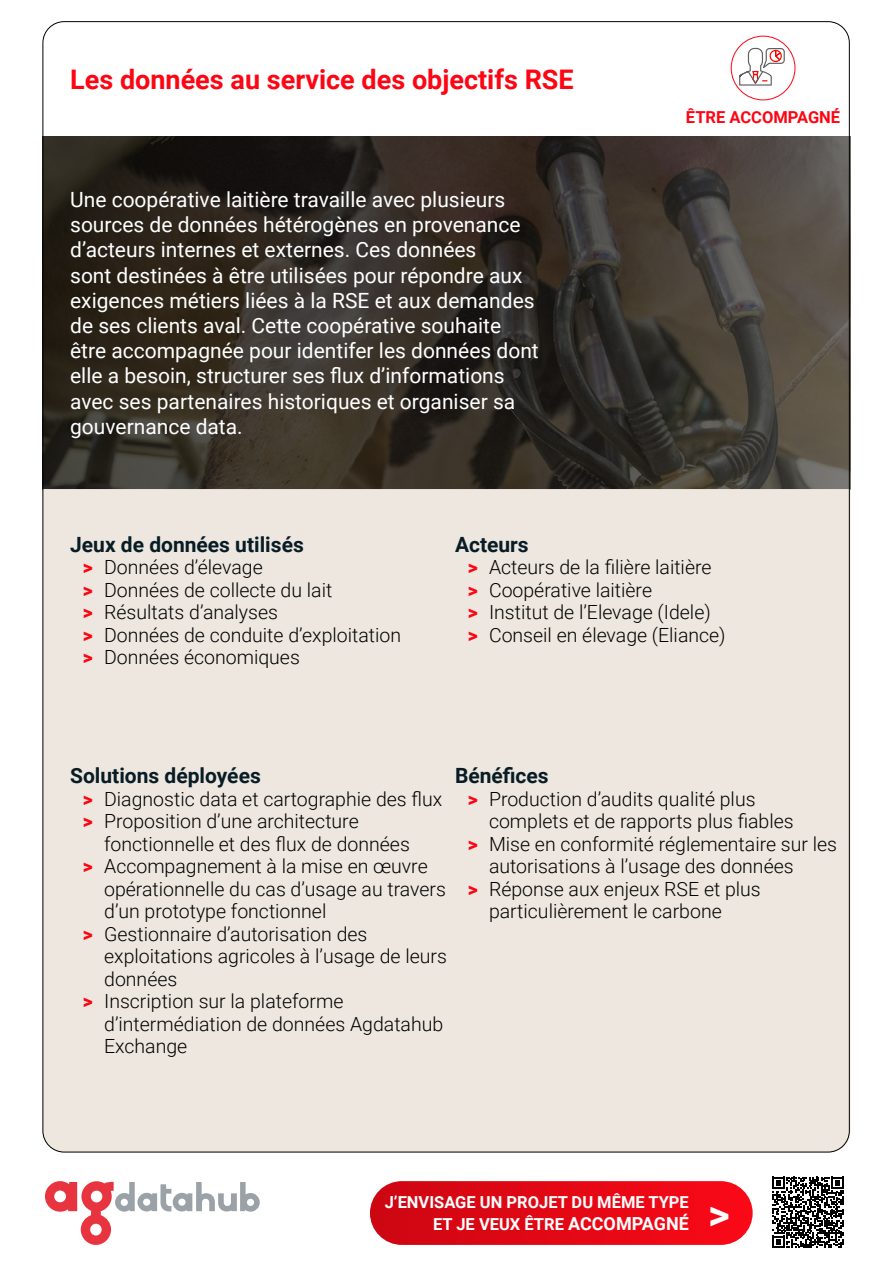
<style>
.page{position:relative;width:893px;height:1263px;background:#fff}
.page>*{position:absolute;margin:0;border:0;box-sizing:border-box;transform-origin:0 0}
.t1{font:700 42px "Roboto";color:#fff}
.t2{font:700 27px "Roboto";color:#fd0513}
.t3{font:21px/25.2px "Roboto";color:#fff}
.t4{font:700 21px "Roboto";color:#081c25}
.t5{font:300 19.5px/22.5px "Roboto";color:#010000}
.t6{font:700 16.5px/22.5px "Roboto";color:#fff;text-align:right}
.t7{font:700 16.5px "Roboto";color:#fd0513}
.s1{font-weight:900;color:#fd0513}
.s2{font-size:18px}
</style>
<div class="page">
<img style="left:45px;top:136px;width:803px;height:353px">
<div style="left:43px;top:489px;width:807px;height:663px;background:#ede7df"></div>
<svg style="left:45px;top:1181px;width:215px;height:64px"></svg>
<div style="left:370px;top:1181px;width:383px;height:64px;background:linear-gradient(to right,#cc0712,#fb0a18);border-radius:32px"></div>
<svg style="left:772px;top:1177px;width:71px;height:71px"></svg>
<svg style="left:739px;top:48px;width:46px;height:38px"></svg>
<div style="left:731px;top:36px;width:64px;height:64px;border:1px solid #fd0513;border-radius:50%"></div>
<h2 class="t2" style="left:70px;top:60px;width:505px">Les données au service des objectifs RSE</h2>
<p class="t3" style="left:70px;top:186px;width:470px">Une coopérative laitière travaille avec plusieurs sources de données hétérogènes en provenance d’acteurs internes et externes. Ces données<br>sont destinées à être utilisées pour répondre aux exigences métiers liées à la RSE et aux demandes de ses clients aval. Cette coopérative souhaite être accompagnée pour identifer les données dont elle a besoin, structurer ses flux d’informations avec ses partenaires historiques et organiser sa gouvernance data.</p>
<p class="t7" style="left:686px;top:106px;width:156px">ÊTRE ACCOMPAGNÉ</p>
<p class="t4" style="left:70px;top:529px;width:235px">Jeux de données utilisés</p>
<p class="t5" style="left:83px;top:555px;width:320px"><span class="s1">&gt;</span> Données d’élevage<br><span class="s1">&gt;</span> Données de collecte du lait<br><span class="s1">&gt;</span> Résultats d’analyses<br><span class="s1">&gt;</span> Données de conduite d’exploitation <span class="s1">&gt;</span> Données économiques</p>
<p class="t4" style="left:455px;top:529px;width:75px">Acteurs</p>
<p class="t5" style="left:468px;top:555px;width:259px"><span class="s1">&gt;</span> Acteurs de la filière laitière <span class="s1">&gt;</span> Coopérative laitière<br><span class="s1">&gt;</span> Institut de l’Elevage (Idele)<br><span class="s1">&gt;</span> Conseil en élevage (Eliance)</p>
<p class="t4" style="left:70px;top:761px;width:192px">Solutions déployées</p>
<p class="t5" style="left:83px;top:787px;width:361px"><span class="s1">&gt;</span> Diagnostic data et cartographie des flux</p>
<p class="t5" style="left:83px;top:809px;width:277px"><span class="s1">&gt;</span> Proposition d’une architecture</p>
<p class="t5" style="left:104px;top:832px;width:307px">fonctionnelle et des flux de données</p>
<p class="t5" style="left:83px;top:854px;width:346px"><span class="s1">&gt;</span> Accompagnement à la mise en œuvre</p>
<p class="t5" style="left:104px;top:877px;width:343px">opérationnelle du cas d’usage au travers</p>
<p class="t5" style="left:104px;top:899px;width:224px">d’un prototype fonctionnel</p>
<p class="t5" style="left:83px;top:922px;width:286px"><span class="s1">&gt;</span> Gestionnaire d’autorisation des</p>
<p class="t5" style="left:104px;top:944px;width:344px">exploitations agricoles à l’usage de leurs</p>
<p class="t5" style="left:104px;top:967px;width:75px">données</p>
<p class="t5" style="left:83px;top:989px;width:262px"><span class="s1">&gt;</span> Inscription sur la plateforme</p>
<p class="t5" style="left:104px;top:1012px;width:341px">d’intermédiation de données Agdatahub</p>
<p class="t5" style="left:104px;top:1034px;width:85px">Exchange</p>
<p class="t4" style="left:455px;top:761px;width:95px">Bénéfices</p>
<p class="t5" style="left:468px;top:787px;width:289px"><span class="s1">&gt;</span> Production d’audits qualité plus</p>
<p class="t5" style="left:489px;top:809px;width:306px">complets et de rapports plus fiables</p>
<p class="t5" style="left:468px;top:832px;width:371px"><span class="s1">&gt;</span> Mise en conformité réglementaire sur les</p>
<p class="t5" style="left:489px;top:854px;width:306px">autorisations à l’usage des données</p>
<p class="t5" style="left:468px;top:877px;width:295px"><span class="s1">&gt;</span> Réponse aux enjeux RSE et plus</p>
<p class="t5" style="left:489px;top:899px;width:234px">particulièrement le carbone</p>
<p class="t6" style="left:385px;top:1190px;width:306px">J’ENVISAGE UN PROJET DU MÊME TYPE<br>ET JE VEUX ÊTRE <span class="s2">ACCOMPAGNÉ</span></p>
<h1 class="t1" style="left:708px;top:1184px;width:23px">&gt;</h1>
</div>
